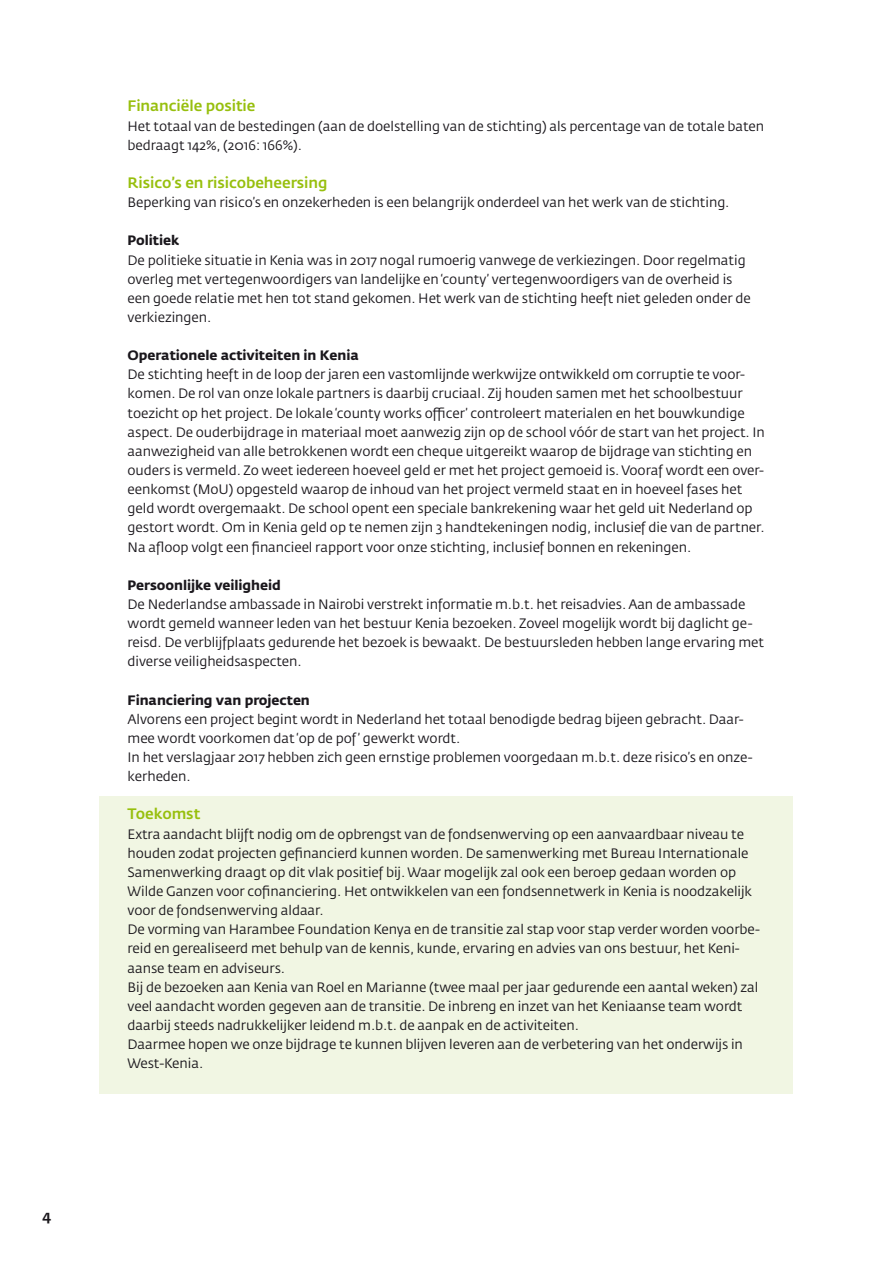
<style>
.page{position:relative;width:893px;height:1263px;background:#fff}
.page>*{position:absolute;margin:0;border:0;box-sizing:border-box;transform-origin:0 0}
.t1{font:500 15px "Fedra Sans Std";letter-spacing:-.005em;color:#97bf0d}
.t2{font:500 15px "Fedra Sans Std";color:#1a171c}
.t3{font:13.5px/19.2px "Fedra Sans Std";letter-spacing:-.005em;color:#1a171c}
.t4{font:700 13.5px "Fedra Sans Std";letter-spacing:-.005em;color:#1a171c}
</style>
<div class="page">
<div style="left:100px;top:796px;width:693px;height:298px;background:#f1f6e3"></div>
<p class="t2" style="left:43px;top:1207px;width:10px">4</p>
<p class="t1" style="left:128px;top:97px;width:129px">Financiële positie</p>
<p class="t3" style="left:128px;top:116px;width:638px">Het totaal van de bestedingen (aan de doelstelling van de stichting) als percentage van de totale baten bedraagt 142%, (2016: 166%).</p>
<p class="t1" style="left:128px;top:173px;width:201px">Risico’s en risicobeheersing</p>
<p class="t3" style="left:128px;top:193px;width:603px">Beperking van risico’s en onzekerheden is een belangrijk onderdeel van het werk van de stichting.</p>
<p class="t4" style="left:128px;top:232px;width:53px">Politiek</p>
<p class="t3" style="left:128px;top:250px;width:625px">De politieke situatie in Kenia was in 2017 nogal rumoerig vanwege de verkiezingen. Door regelmatig overleg met vertegenwoordigers van landelijke en ‘county’ vertegenwoordigers van de overheid is een goede relatie met hen tot stand gekomen. Het werk van de stichting heeft niet geleden onder de verkiezingen.</p>
<p class="t4" style="left:128px;top:347px;width:233px">Operationele activiteiten in Kenia</p>
<p class="t3" style="left:128px;top:365px;width:639px">De stichting heeft in de loop der jaren een vastomlijnde werkwijze ontwikkeld om corruptie te voor&shy;komen. De rol van onze lokale partners is daarbij cruciaal. Zij houden samen met het schoolbestuur toezicht op het project. De lokale ‘county works officer’ controleert materialen en het bouwkundige aspect. De ouderbijdrage in materiaal moet aanwezig zijn op de school vóór de start van het project. In aanwezigheid van alle betrokkenen wordt een cheque uitgereikt waarop de bijdrage van stichting en ouders is vermeld. Zo weet iedereen hoeveel geld er met het project gemoeid is. Vooraf wordt een over&shy;eenkomst (MoU) opgesteld waarop de inhoud van het project vermeld staat en in hoeveel fases het geld wordt overgemaakt. De school opent een speciale bankrekening waar het geld uit Nederland op gestort wordt. Om in Kenia geld op te nemen zijn 3 handtekeningen nodig, inclusief die van de partner.<br>Na afloop volgt een financieel rapport voor onze stichting, inclusief bonnen en rekeningen.</p>
<p class="t4" style="left:128px;top:577px;width:155px">Persoonlijke veiligheid</p>
<p class="t3" style="left:128px;top:595px;width:638px">De Nederlandse ambassade in Nairobi verstrekt informatie m.b.t. het reisadvies. Aan de ambassade wordt gemeld wanneer leden van het bestuur Kenia bezoeken. Zoveel mogelijk wordt bij daglicht ge&shy;reisd. De verblijfplaats gedurende het bezoek is bewaakt. De bestuursleden hebben lange ervaring met diverse veiligheidsaspecten.</p>
<p class="t4" style="left:128px;top:691px;width:184px">Financiering van projecten</p>
<p class="t3" style="left:128px;top:709px;width:627px">Alvorens een project begint wordt in Nederland het totaal benodigde bedrag bijeen gebracht. Daar&shy;mee wordt voorkomen dat ‘op de pof’ gewerkt wordt.<br>In het verslagjaar 2017 hebben zich geen ernstige problemen voorgedaan m.b.t. deze risico’s en onze&shy;kerheden.</p>
<p class="t1" style="left:128px;top:805px;width:74px">Toekomst</p>
<p class="t3" style="left:128px;top:824px;width:634px">Extra aandacht blijft nodig om de opbrengst van de fondsenwerving op een aanvaardbaar niveau te houden zodat projecten gefinancierd kunnen worden. De samenwerking met Bureau Internationale Samenwerking draagt op dit vlak positief bij. Waar mogelijk zal ook een beroep gedaan worden op Wilde Ganzen voor cofinanciering. Het ontwikkelen van een fondsennetwerk in Kenia is noodzakelijk voor de fondsenwerving aldaar.<br>De vorming van Harambee Foundation Kenya en de transitie zal stap voor stap verder worden voorbe&shy;reid en gerealiseerd met behulp van de kennis, kunde, ervaring en advies van ons bestuur, het Keni&shy;aanse team en adviseurs.<br>Bij de bezoeken aan Kenia van Roel en Marianne (twee maal per jaar gedurende een aantal weken) zal veel aandacht worden gegeven aan de transitie. De inbreng en inzet van het Keniaanse team wordt daarbij steeds nadrukkelijker leidend m.b.t. de aanpak en de activiteiten.<br>Daarmee hopen we onze bijdrage te kunnen blijven leveren aan de verbetering van het onderwijs in West-Kenia.</p>
</div>
